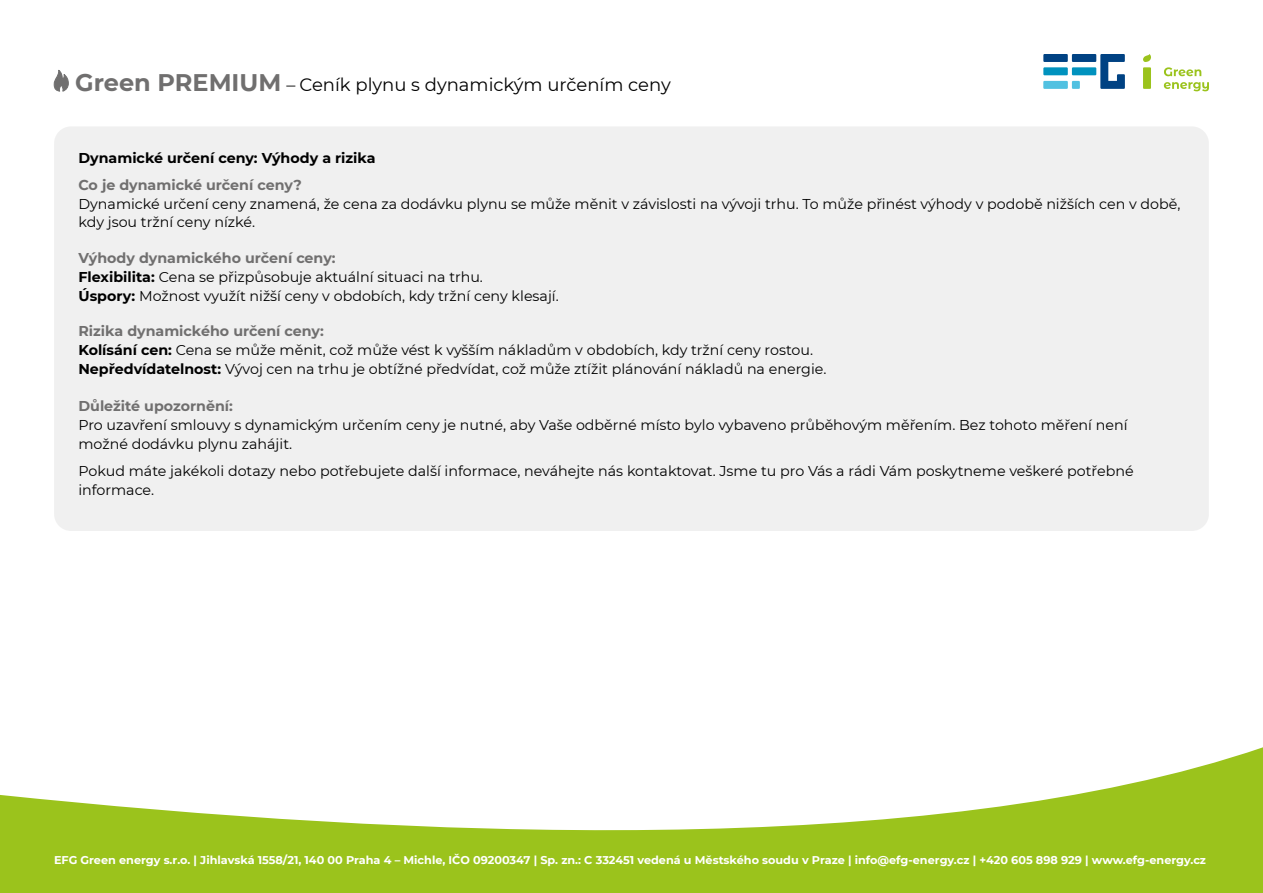
<style>
.page{position:relative;width:1263px;height:893px;background:#fff}
.page>*{position:absolute;margin:0;border:0;box-sizing:border-box;transform-origin:0 0}
.t1{font:18px "Montserrat";color:#000}
.t2{font:14.25px/18.8px "Montserrat";color:#000}
.t3{font:700 14.25px "Montserrat";color:#706f6f}
.t4{font:700 14.25px "Montserrat";color:#000}
.t5{font:700 11.25px "Montserrat";color:#fff}
.s1{font-weight:700;font-size:24px;color:#706f6f}
.s2{font-weight:700;color:#706f6f}
.s3{font-weight:700}
</style>
<div class="page">
<svg style="left:0;top:747px;width:1263px;height:146px;fill:#9bc31c"></svg>
<svg style="left:54px;top:70px;width:15px;height:22px"></svg>
<div style="left:1143px;top:67px;width:8px;height:22px;background:#9bc31c"></div>
<svg style="left:1164px;top:67px;width:37px;height:9px"></svg>
<svg style="left:1164px;top:82px;width:45px;height:9px"></svg>
<div style="left:1072px;top:67px;width:24px;height:8px;background:#0092be"></div>
<svg style="left:1100px;top:54px;width:25px;height:35px"></svg>
<div style="left:1043px;top:54px;width:25px;height:8px;background:#004283"></div>
<div style="left:1043px;top:67px;width:25px;height:8px;background:#0092be"></div>
<div style="left:1043px;top:81px;width:25px;height:8px;background:#51c1e1"></div>
<div style="left:1072px;top:54px;width:24px;height:8px;background:#004283"></div>
<div style="left:1072px;top:81px;width:8px;height:8px;background:#51c1e1"></div>
<svg style="left:1143px;top:54px;width:8px;height:8px"></svg>
<div style="left:54px;top:126px;width:1155px;height:405px;background:#f0f0f0;border-radius:17px"></div>
<p class="t1" style="left:75px;top:73px;width:597px"><span class="s1">Green PREMIUM</span> – Ceník plynu s dynamickým určením ceny</p>
<p class="t4" style="left:78px;top:147px;width:299px">Dynamické určení ceny: Výhody a rizika</p>
<p class="t3" style="left:78px;top:175px;width:225px">Co je dynamické určení ceny?</p>
<p class="t2" style="left:78px;top:194px;width:1103px">Dynamické určení ceny znamená, že cena za dodávku plynu se může měnit v závislosti na vývoji trhu. To může přinést výhody v podobě nižších cen v době, kdy jsou tržní ceny nízké.</p>
<p class="t2" style="left:78px;top:248px;width:482px"><span class="s2">Výhody dynamického určení ceny:<br></span><span class="s3">Flexibilita:</span> Cena se přizpůsobuje aktuální situaci na trhu.<br><span class="s3">Úspory:</span> Možnost využít nižší ceny v obdobích, kdy tržní ceny klesají.</p>
<p class="t2" style="left:78px;top:321px;width:749px"><span class="s2">Rizika dynamického určení ceny:<br></span><span class="s3">Kolísání cen:</span> Cena se může měnit, což může vést k vyšším nákladům v obdobích, kdy tržní ceny rostou.<br><span class="s3">Nepředvídatelnost:</span> Vývoj cen na trhu je obtížné předvídat, což může ztížit plánování nákladů na energie.</p>
<p class="t3" style="left:78px;top:396px;width:156px">Důležité upozornění:</p>
<p class="t2" style="left:78px;top:415px;width:1051px">Pro uzavření smlouvy s dynamickým určením ceny je nutné, aby Vaše odběrné místo bylo vybaveno průběhovým měřením. Bez tohoto měření není možné dodávku plynu zahájit.</p>
<p class="t2" style="left:78px;top:461px;width:1057px">Pokud máte jakékoli dotazy nebo potřebujete další informace, neváhejte nás kontaktovat. Jsme tu pro Vás a rádi Vám poskytneme veškeré potřebné informace.</p>
<p class="t5" style="left:54px;top:852px;width:1153px">EFG Green energy s.r.o. | Jihlavská 1558/21, 140 00 Praha 4 – Michle, IČO 09200347 | Sp. zn.: C 332451 vedená u Městského soudu v Praze | info@efg-energy.cz | +420 605 898 929 | www.efg-energy.cz</p>
</div>
